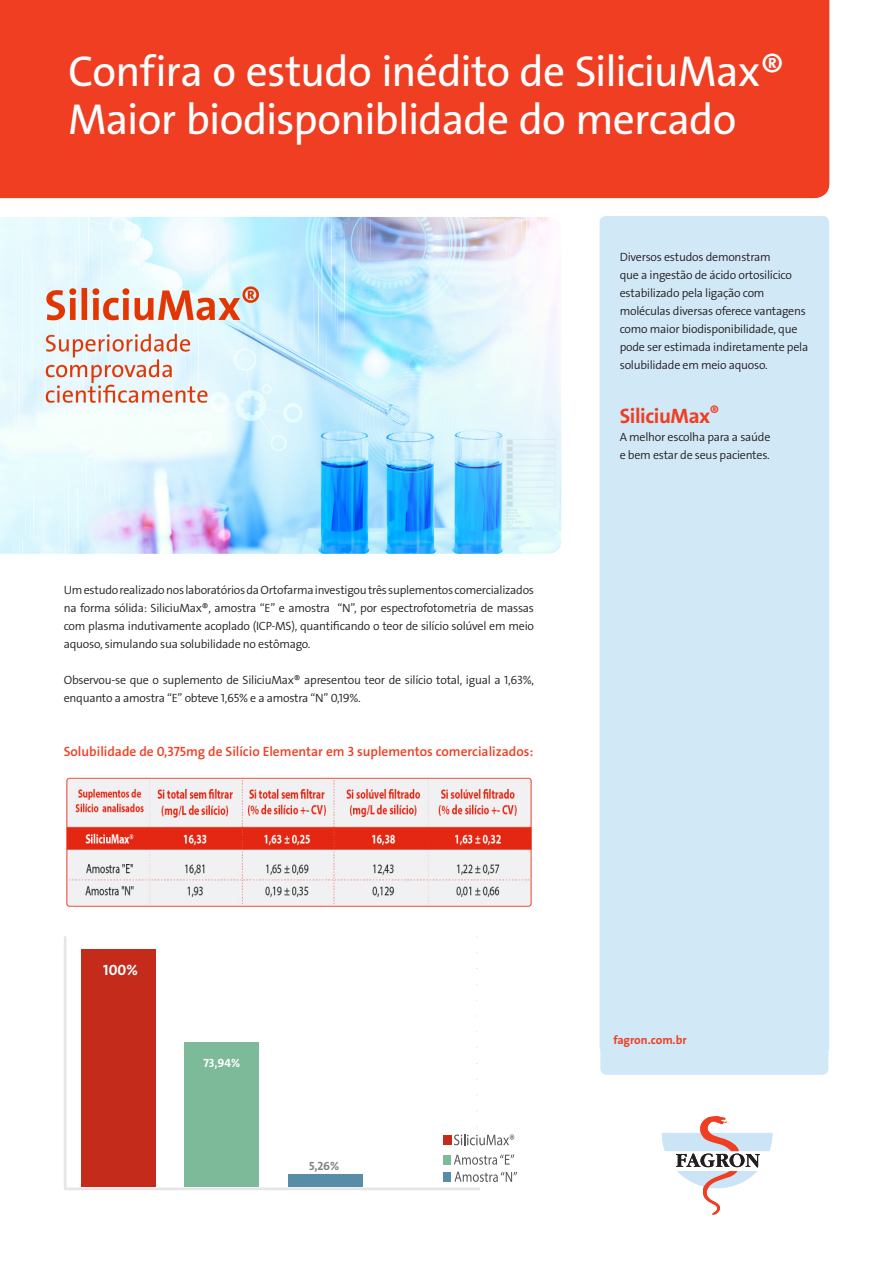
<style>
.page{position:relative;width:893px;height:1263px;background:#fff}
.page>*{position:absolute;margin:0;border:0;box-sizing:border-box;transform-origin:0 0}
.t1{font:60px "The Sans LP3 Lig";letter-spacing:-.02em;color:#fff}
.t2{font:43.5px/48px "The Sans LP5 Plain";letter-spacing:-.02em;color:#fff}
.t3{font:21px "The Sans LP7 Bld";letter-spacing:-.02em;color:#ef3e22}
.t4{font:15px "The Sans LP7 Bld";color:#fff}
.t5{font:13.5px "The Sans LP6 Se Bld";color:#ef3e22}
.t6{font:12px/18px "The Sans LP4 Se Lig";letter-spacing:-.02em;color:#231f20}
.t7{font:12px "The Sans LP7 Bld";color:#ef3e22}
.t8{font:12px "The Sans LP7 Bld";color:#fff}
.t9{font:12px "The Sans LP7 Bld";color:#808285}
</style>
<div class="page">
<div style="left:600px;top:216px;width:229px;height:837px;background:#d1e8f7;border-radius:6px"></div>
<div style="left:0;top:0;width:829px;height:198px;background:#ef3e22"></div>
<div style="left:600px;top:239px;width:228px;height:836px;background:#d1e8f7;border-radius:6px"></div>
<svg style="left:662px;top:1116px;width:110px;height:99px"></svg>
<img style="left:66px;top:777px;width:466px;height:130px">
<hr style="left:64px;top:937px;width:3px;height:252px;background:#e6e6e8">
<hr style="left:65px;top:1187px;width:414px;height:3px;background:#e6e6e8">
<div style="left:81px;top:949px;width:74px;height:237px;background:#c42b1a"></div>
<div style="left:184px;top:1042px;width:75px;height:144px;background:#7dba99"></div>
<div style="left:288px;top:1174px;width:74px;height:12px;background:#598ca6"></div>
<svg style="left:454px;top:1134px;width:60px;height:11px"></svg>
<div style="left:443px;top:1135px;width:8px;height:10px;background:#c42b1a"></div>
<svg style="left:454px;top:1154px;width:60px;height:11px"></svg>
<div style="left:443px;top:1155px;width:8px;height:9px;background:#7dba99"></div>
<svg style="left:454px;top:1172px;width:63px;height:10px"></svg>
<div style="left:443px;top:1173px;width:8px;height:9px;background:#598ca6"></div>
<img style="left:0;top:217px;width:561px;height:337px">
<h2 class="t2" style="left:68px;top:48px;width:718px">Confira o estudo inédito de SiliciuMax®<br>Maior biodisponiblidade do mercado</h2>
<h1 class="t1" style="left:59px;top:66px;width:111px">Title</h1>
<p class="t6" style="left:64px;top:581px;width:472px;text-align:justify">Um estudo realizado nos laboratórios da Ortofarma investigou três suplementos comercializados na forma sólida: SiliciuMax®, amostra “E” e amostra “N”, por espectrofotometria de massas com plasma indutivamente acoplado (ICP-MS), quantificando o teor de silício solúvel em meio aquoso, simulando sua solubilidade no estômago.</p>
<p class="t6" style="left:64px;top:671px;width:472px">Observou-se que o suplemento de SiliciuMax® apresentou teor de silício total, igual a 1,63%, enquanto a amostra “E” obteve 1,65% e a amostra “N” 0,19%.</p>
<p class="t5" style="left:64px;top:743px;width:471px">Solubilidade de 0,375mg de Silício Elementar em 3 suplementos comercializados:</p>
<p class="t6" style="left:620px;top:248px;width:190px">Diversos estudos demonstram<br>que a ingestão de ácido ortosilícico estabilizado pela ligação com moléculas diversas oferece vantagens como maior biodisponibilidade, que pode ser estimada indiretamente pela solubilidade em meio aquoso.</p>
<h3 class="t3" style="left:620px;top:402px;width:101px">SiliciuMax<sup>®</sup></h3>
<p class="t6" style="left:620px;top:428px;width:152px">A melhor escolha para a saúde e bem estar de seus pacientes.</p>
<p class="t4" style="left:103px;top:960px;width:36px">100%</p>
<p class="t8" style="left:203px;top:1055px;width:38px">73,94%</p>
<p class="t9" style="left:309px;top:1158px;width:32px">5,26%</p>
<p class="t7" style="left:613px;top:1032px;width:75px">fagron.com.br</p>
</div>
